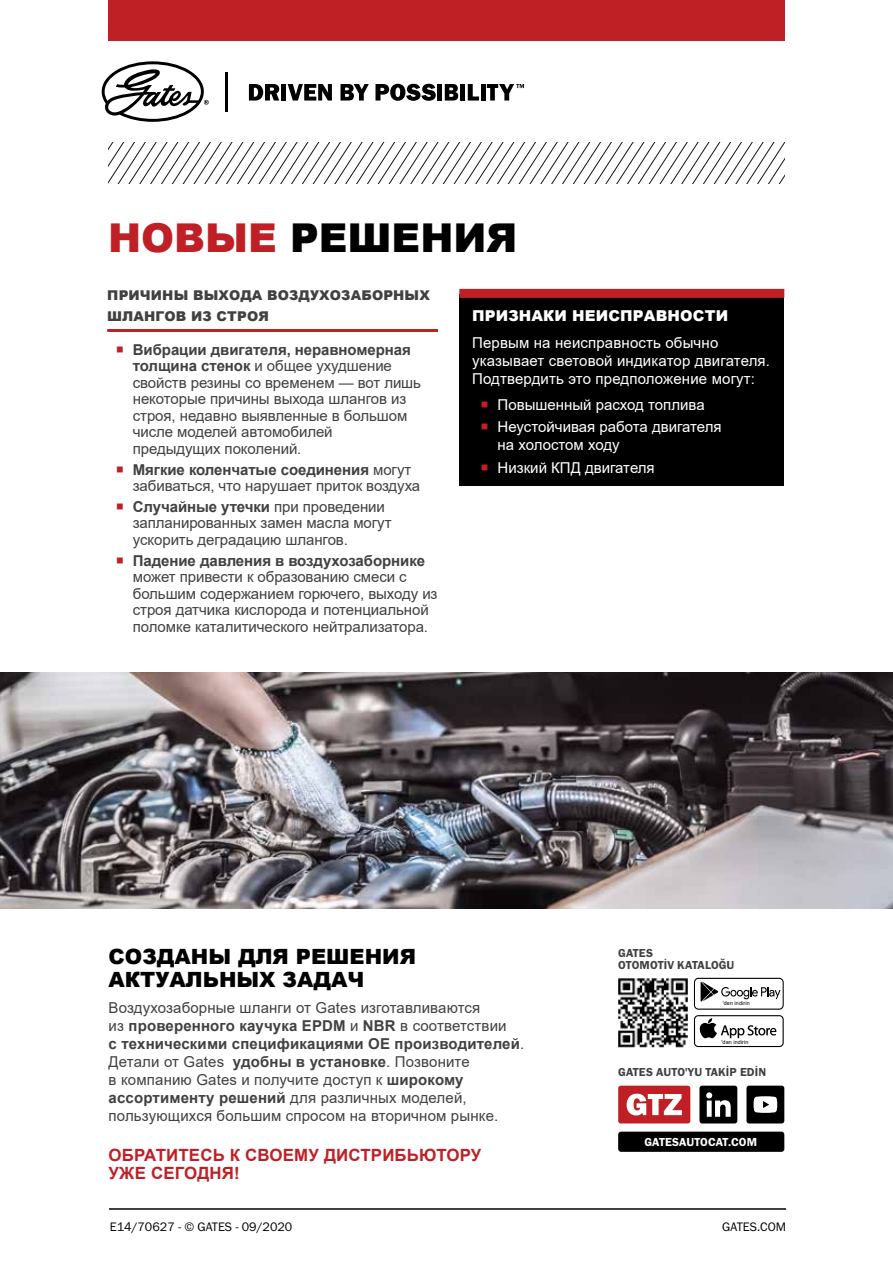
<style>
.page{position:relative;width:893px;height:1263px;background:#fff}
.page>*{position:absolute;margin:0;border:0;box-sizing:border-box;transform-origin:0 0}
.t1{font:900 39.75px "Arial";color:#000}
.t2{font:900 21px/22.5px "Arial";color:#000}
.t3{font:700 16.8px/18px "Arial";letter-spacing:.01em;color:#bf2026}
.t4{font:15px/16.5px "Arial";letter-spacing:-.005em;color:#414042}
.t5{font:15px/18px "Arial";color:#fff}
.t6{font:700 15px "Arial";letter-spacing:-.005em;color:#414042}
.t7{font:900 15px "Arial";letter-spacing:.01em;color:#fff}
.t8{font:900 13.5px/21px "Arial";letter-spacing:.01em;color:#414042}
.t9{font:12.75px "Franklin Gothic URW Boo";color:#000}
.t10{font:12px/12px "Franklin Gothic URW Dem";letter-spacing:.01em;color:#414042}
.t11{font:12px "Franklin Gothic URW Dem";letter-spacing:.01em;color:#fff}
.t12{font:5.4px "Arial";letter-spacing:.02em;color:#000}
.s1{color:#bf2026}
.s2{font-weight:700}
</style>
<div class="page">
<hr style="left:109px;top:1208px;width:677px;height:2px;background:#000">
<div style="left:459px;top:294px;width:325px;height:191px;background:#000"></div>
<div style="left:459px;top:289px;width:325px;height:9px;background:#bf2026"></div>
<hr style="left:107px;top:329px;width:331px;height:3px;background:#bf2026">
<img style="left:0;top:672px;width:893px;height:237px">
<div style="left:618px;top:1131px;width:166px;height:21px;background:#000;border-radius:3px"></div>
<img style="left:618px;top:978px;width:70px;height:69px">
<svg style="left:694px;top:978px;width:90px;height:69px"></svg>
<svg style="left:699px;top:1086px;width:38px;height:37px"></svg>
<svg style="left:618px;top:1086px;width:72px;height:37px"></svg>
<svg style="left:746px;top:1086px;width:38px;height:37px"></svg>
<div style="left:108px;top:0;width:677px;height:40px;background:#bf2026"></div>
<hr style="left:225px;top:72px;width:3px;height:39px;background:#000">
<svg style="left:249px;top:84px;width:30px;height:17px"></svg>
<div style="left:281px;top:84px;width:5px;height:17px;background:#000"></div>
<svg style="left:288px;top:84px;width:44px;height:17px"></svg>
<svg style="left:340px;top:84px;width:29px;height:17px"></svg>
<svg style="left:375px;top:84px;width:61px;height:17px"></svg>
<div style="left:437px;top:84px;width:5px;height:17px;background:#000"></div>
<svg style="left:445px;top:84px;width:13px;height:17px"></svg>
<div style="left:460px;top:84px;width:5px;height:17px;background:#000"></div>
<svg style="left:468px;top:84px;width:11px;height:17px"></svg>
<div style="left:481px;top:84px;width:5px;height:17px;background:#000"></div>
<svg style="left:487px;top:84px;width:37px;height:17px"></svg>
<svg style="left:102px;top:61px;width:107px;height:61px"></svg>
<svg style="left:108px;top:143px;width:677px;height:40px"></svg>
<h1 class="t1" style="left:108px;top:209px;width:411px"><span class="s1">НОВЫЕ</span> РЕШЕНИЯ</h1>
<p class="t8" style="left:107px;top:284px;width:324px">ПРИЧИНЫ ВЫХОДА ВОЗДУХОЗАБОРНЫХ<br>ШЛАНГОВ ИЗ СТРОЯ</p>
<p class="t4" style="left:133px;top:341px;width:290px"><span class="s2">Вибрации двигателя, неравномерная толщина стенок</span> и общее ухудшение свойств резины со временем — вот лишь некоторые причины выхода шлангов из строя, недавно выявленные в большом числе моделей автомобилей предыдущих поколений.</p>
<p class="t4" style="left:133px;top:461px;width:289px"><span class="s2">Мягкие коленчатые соединения</span> могут забиваться, что нарушает приток воздуха</p>
<p class="t4" style="left:133px;top:498px;width:260px"><span class="s2">Случайные утечки</span> при проведении запланированных замен масла могут ускорить деградацию шлангов.</p>
<p class="t6" style="left:133px;top:550px;width:294px">Падение давления в воздухозаборнике</p>
<p class="t4" style="left:133px;top:568px;width:306px">может привести к образованию смеси с большим содержанием горючего, выходу из строя датчика кислорода и потенциальной поломке каталитического нейтрализатора.</p>
<p class="t7" style="left:472px;top:305px;width:258px">ПРИЗНАКИ НЕИСПРАВНОСТИ</p>
<p class="t5" style="left:472px;top:333px;width:299px">Первым на неисправность обычно указывает световой индикатор двигателя.<br>Подтвердить это предположение могут:</p>
<p class="t5" style="left:498px;top:394px;width:226px;line-height:22.2px">Повышенный расход топлива<br>Неустойчивая работа двигателя</p>
<p class="t5" style="left:498px;top:434px;width:159px;line-height:22.2px">на холостом ходу<br>Низкий КПД двигателя</p>
<h2 class="t2" style="left:109px;top:945px;width:309px">СОЗДАНЫ ДЛЯ РЕШЕНИЯ<br>АКТУАЛЬНЫХ ЗАДАЧ</h2>
<p class="t4" style="left:109px;top:999px;width:417px;line-height:18px">Воздухозаборные шланги от Gates изготавливаются<br>из <span class="s2">проверенного каучука EPDM</span> и <span class="s2">NBR</span> в соответствии<br><span class="s2">с техническими спецификациями OE производителей</span>.<br>Детали от Gates <span class="s2">удобны в установке</span>. Позвоните<br>в компанию Gates и получите доступ к <span class="s2">широкому ассортименту решений</span> для различных моделей, пользующихся большим спросом на вторичном рынке.</p>
<p class="t3" style="left:109px;top:1146px;width:374px">ОБРАТИТЕСЬ К СВОЕМУ ДИСТРИБЬЮТОРУ<br>УЖЕ СЕГОДНЯ!</p>
<p class="t10" style="left:618px;top:947px;width:118px">GATES<br>OTOMOTİV KATALOĞU</p>
<p class="t12" style="left:723px;top:1000px;width:29px">'den indirin</p>
<p class="t12" style="left:721px;top:1038px;width:29px">'dan indirin</p>
<p class="t10" style="left:618px;top:1066px;width:150px">GATES AUTO'YU TAKİP EDİN</p>
<p class="t11" style="left:644px;top:1134px;width:114px">GATESAUTOCAT.COM</p>
<p class="t9" style="left:110px;top:1219px;width:184px">E14/70627 - © GATES - 09/2020</p>
<p class="t9" style="left:722px;top:1219px;width:65px">GATES.COM</p>
</div>
